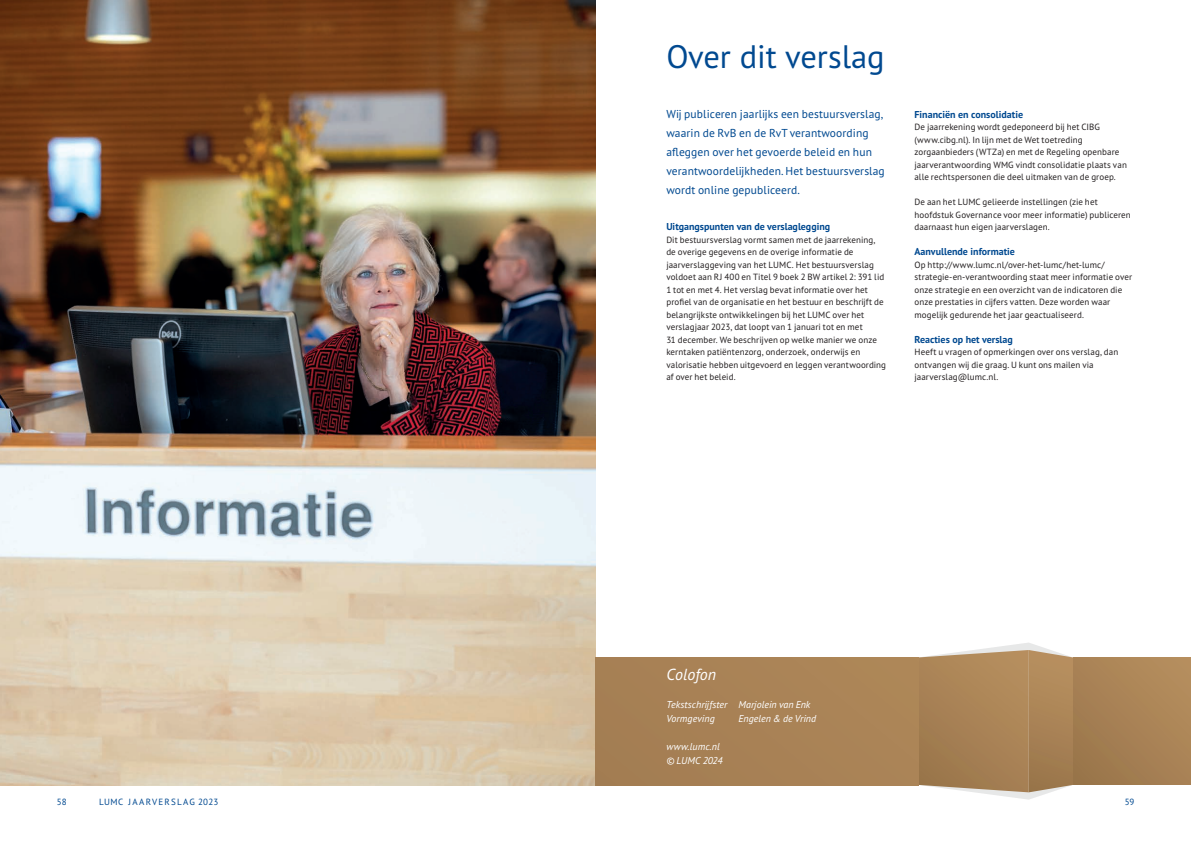
<style>
.page{position:relative;width:1191px;height:842px;background:#fff}
.page>*{position:absolute;margin:0;border:0;box-sizing:border-box;transform-origin:0 0}
.kop_blauw{font:32.5px "PT Sans Pro";color:#014990}
.uitgelicht_diap{font:italic 16px "PT Sans Pro";color:#fff}
.intro{font:11.5px/19px "PT Sans Pro";letter-spacing:.01em;color:#014990}
.subkopje_blauw{font:700 10px "PT Sans Pro";color:#014990}
.kadertekst{font:italic 10px "PT Sans Pro";letter-spacing:.005em;color:#fff}
.kadertekst-2{font:italic 10px "PT Sans Pro";letter-spacing:-.015em;color:#fff}
.broodtekst{font:9px/12.5px "PT Sans Pro";letter-spacing:.01em;color:#231f20}
.t1{font:9px "PT Sans Pro";letter-spacing:.115em;color:#014990}
</style>
<div class="page">
<img style="left:0;top:0;width:595px;height:785px">
<svg style="left:918px;top:643px;width:155px;height:157px;background:#b4936c"></svg>
<div style="left:1073px;top:657px;width:118px;height:128px;background:linear-gradient(to right,#a07b50,#b0895a)"></div>
<div style="left:595px;top:657px;width:323px;height:128px;background:#a98256"></div>
<p class="kop_blauw" style="left:666px;top:35px;width:220px">Over dit verslag</p>
<p class="intro" style="left:666px;top:104px;width:220px">Wij publiceren jaarlijks een bestuursverslag, waarin de RvB en de RvT verantwoording afleggen over het gevoerde beleid en hun verantwoordelijkheden. Het bestuursverslag wordt online gepubliceerd.</p>
<p class="subkopje_blauw" style="left:666px;top:220px;width:165px">Uitgangspunten van de verslaglegging</p>
<p class="broodtekst" style="left:666px;top:233px;width:221px">Dit bestuursverslag vormt samen met de jaarrekening, de overige gegevens en de overige informatie de jaarverslaggeving van het LUMC. Het bestuursverslag voldoet aan RJ 400 en Titel 9 boek 2 BW artikel 2: 391 lid 1 tot en met 4. Het verslag bevat informatie over het profiel van de organisatie en het bestuur en beschrijft de belangrijkste ontwikkelingen bij het LUMC over het verslagjaar 2023, dat loopt van 1 januari tot en met<br>31 december. We beschrijven op welke manier we onze kerntaken patiëntenzorg, onderzoek, onderwijs en valorisatie hebben uitgevoerd en leggen verantwoording af over het beleid.</p>
<p class="subkopje_blauw" style="left:914px;top:107px;width:110px">Financiën en consolidatie</p>
<p class="broodtekst" style="left:914px;top:120px;width:214px">De jaarrekening wordt gedeponeerd bij het CIBG (www.cibg.nl). In lijn met de Wet toetreding zorgaanbieders (WTZa) en met de Regeling openbare jaarverantwoording WMG vindt consolidatie plaats van alle rechtspersonen die deel uitmaken van de groep.</p>
<p class="broodtekst" style="left:914px;top:195px;width:218px">De aan het LUMC gelieerde instellingen (zie het hoofdstuk Governance voor meer informatie) publiceren daarnaast hun eigen jaarverslagen.</p>
<p class="subkopje_blauw" style="left:914px;top:245px;width:102px">Aanvullende informatie</p>
<p class="broodtekst" style="left:914px;top:258px;width:219px">Op http://www.lumc.nl/over-het-lumc/het-lumc/ strategie-en-verantwoording staat meer informatie over onze strategie en een overzicht van de indicatoren die onze prestaties in cijfers vatten. Deze worden waar mogelijk gedurende het jaar geactualiseerd.</p>
<p class="subkopje_blauw" style="left:914px;top:332px;width:100px">Reacties op het verslag</p>
<p class="broodtekst" style="left:914px;top:345px;width:205px">Heeft u vragen of opmerkingen over ons verslag, dan ontvangen wij die graag. U kunt ons mailen via jaarverslag@lumc.nl.</p>
<p class="uitgelicht_diap" style="left:666px;top:664px;width:51px">Colofon</p>
<p class="kadertekst" style="left:666px;top:698px;width:146px">Tekstschrijfster Marjolein van Enk</p>
<p class="kadertekst" style="left:666px;top:712px;width:50px">Vormgeving</p>
<p class="kadertekst" style="left:738px;top:712px;width:79px">Engelen &amp; de Vrind</p>
<p class="kadertekst" style="left:666px;top:740px;width:55px">www.lumc.nl</p>
<p class="kadertekst-2" style="left:666px;top:754px;width:58px">© LUMC 2024</p>
<p class="t1" style="left:57px;top:796px;width:12px">58</p>
<p class="t1" style="left:99px;top:796px;width:121px">LUMC JAARVERSLAG 2023</p>
<p class="t1" style="left:1124px;top:796px;width:11px">59</p>
</div>
